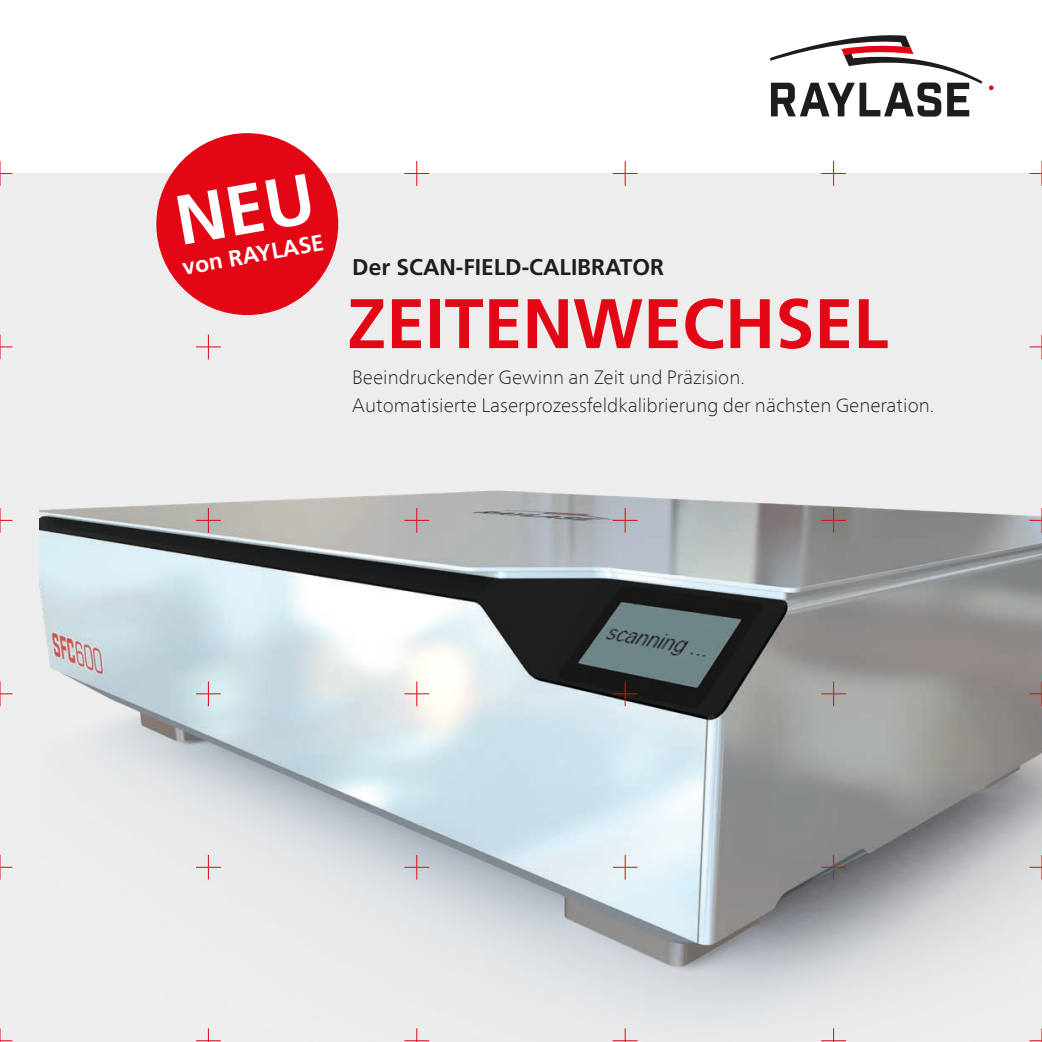
<style>
.page{position:relative;width:1042px;height:1042px;background:#fff}
.page>*{position:absolute;margin:0;border:0;box-sizing:border-box;transform-origin:0 0}
.t1{font:700 70px "Frutiger LT Com";color:#e30614}
.t2{font:700 22.75px "Frutiger LT Com";color:#1d1d1b}
.t3{font:700 22.75px "Frutiger LT Com";color:#fff}
.t4{font:100 19.25px/28px "Frutiger Neue LT Com";color:#1d1d1b}
</style>
<div class="page">
<div style="left:0;top:174px;width:1042px;height:868px;background:#ededed"></div>
<img style="left:40px;top:490px;width:1002px;height:552px">
<svg style="left:0;top:161px;width:12px;height:25px"></svg>
<svg style="left:404px;top:161px;width:25px;height:25px"></svg>
<svg style="left:613px;top:161px;width:24px;height:25px"></svg>
<svg style="left:821px;top:161px;width:25px;height:25px"></svg>
<svg style="left:1029px;top:161px;width:13px;height:25px"></svg>
<svg style="left:0;top:334px;width:12px;height:25px"></svg>
<svg style="left:196px;top:334px;width:25px;height:25px"></svg>
<svg style="left:1029px;top:334px;width:13px;height:25px"></svg>
<svg style="left:0;top:508px;width:12px;height:25px"></svg>
<svg style="left:196px;top:508px;width:25px;height:25px"></svg>
<svg style="left:404px;top:508px;width:25px;height:25px"></svg>
<svg style="left:613px;top:508px;width:24px;height:25px"></svg>
<svg style="left:821px;top:508px;width:25px;height:25px"></svg>
<svg style="left:1029px;top:508px;width:13px;height:25px"></svg>
<svg style="left:0;top:681px;width:12px;height:25px"></svg>
<svg style="left:196px;top:681px;width:25px;height:25px"></svg>
<svg style="left:404px;top:681px;width:25px;height:25px"></svg>
<svg style="left:613px;top:681px;width:24px;height:25px"></svg>
<svg style="left:821px;top:681px;width:25px;height:25px"></svg>
<svg style="left:1029px;top:681px;width:13px;height:25px"></svg>
<svg style="left:0;top:855px;width:12px;height:24px"></svg>
<svg style="left:196px;top:855px;width:25px;height:24px"></svg>
<svg style="left:404px;top:855px;width:25px;height:24px"></svg>
<svg style="left:613px;top:855px;width:24px;height:24px"></svg>
<svg style="left:821px;top:855px;width:25px;height:24px"></svg>
<svg style="left:1029px;top:855px;width:13px;height:24px"></svg>
<svg style="left:0;top:1028px;width:12px;height:14px"></svg>
<svg style="left:196px;top:1028px;width:25px;height:14px"></svg>
<svg style="left:404px;top:1028px;width:25px;height:14px"></svg>
<svg style="left:613px;top:1028px;width:24px;height:14px"></svg>
<svg style="left:821px;top:1028px;width:25px;height:14px"></svg>
<svg style="left:1029px;top:1028px;width:13px;height:14px"></svg>
<svg style="left:770px;top:35px;width:212px;height:82px"></svg>
<svg style="left:989px;top:85px;width:4px;height:5px"></svg>
<div style="left:156px;top:133px;width:182px;height:182px;background:#e30614;border-radius:50%"></div>
<p class="t3" style="left:180px;top:254px;width:145px;rotate:-10deg">von RAYLASE</p>
<p class="t2" style="left:352px;top:253px;width:313px">Der SCAN-FIELD-CALIBRATOR</p>
<p class="t1" style="left:347px;top:283px;width:542px">ZEITENWECHSEL</p>
<p class="t4" style="left:352px;top:363px;width:583px">Beeindruckender Gewinn an Zeit und Präzision.<br>Automatisierte Laserprozessfeldkalibrierung der nächsten Generation.</p>
</div>
